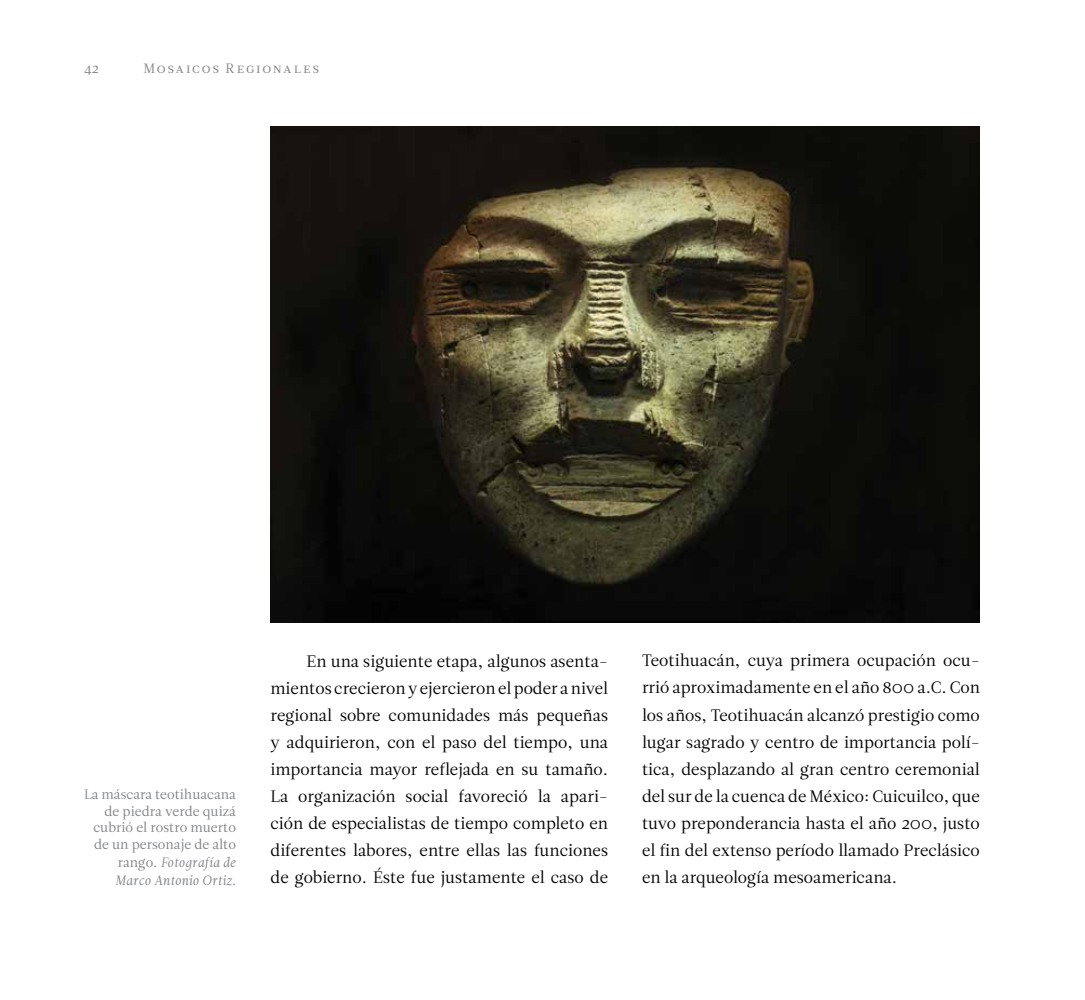
<style>
.page{position:relative;width:1085px;height:1000px;background:#fff}
.page>*{position:absolute;margin:0;border:0;box-sizing:border-box;transform-origin:0 0}
.t1{font:16.5px/27px "Leitura Roman 1";color:#000;text-align:justify}
.t2{font:13.5px/16.5px "Leitura Roman 1";color:#808285;text-align:right}
.t3{font:13.5px/18px "Leitura Italic 1";color:#808285}
.t4{font:13.5px "Leitura Roman 1";letter-spacing:.12em;color:#808285}
.s1{font-family:"Leitura Roman 1"}
</style>
<div class="page">
<img style="left:270px;top:126px;width:709px;height:496px">
<p class="t4" style="left:84px;top:60px;width:16px">42</p>
<p class="t4" style="left:143px;top:60px;width:177px">Mosaicos Regionales</p>
<p class="t2" style="left:84px;top:786px;width:153px">La máscara teotihuacana de piedra verde quizá cubrió el rostro muerto de un personaje de alto</p>
<p class="t3" style="left:115px;top:853px;width:122px"><span class="s1">rango.</span> Fotografía de<br>Marco Antonio Ortiz.</p>
<p class="t1" style="left:270px;top:647px;width:339px;text-indent:36px">En una siguiente etapa, algunos asenta&shy;mientos crecieron y ejercieron el poder a nivel regional sobre comunidades más pequeñas y adquirieron, con el paso del tiempo, una importancia mayor reflejada en su tamaño.<br>La organización social favoreció la apari&shy;ción de especialistas de tiempo completo en diferentes labores, entre ellas las funciones de gobierno. Éste fue justamente el caso de</p>
<p class="t1" style="left:642px;top:647px;width:339px">Teotihuacán, cuya primera ocupación ocu&shy;rrió aproximadamente en el año 800 a.C. Con los años, Teotihuacán alcanzó prestigio como lugar sagrado y centro de importancia polí&shy;tica, desplazando al gran centro ceremonial del sur de la cuenca de México: Cuicuilco, que tuvo preponderancia hasta el año 200, justo el fin del extenso período llamado Preclásico en la arqueología mesoamericana.</p>
</div>
